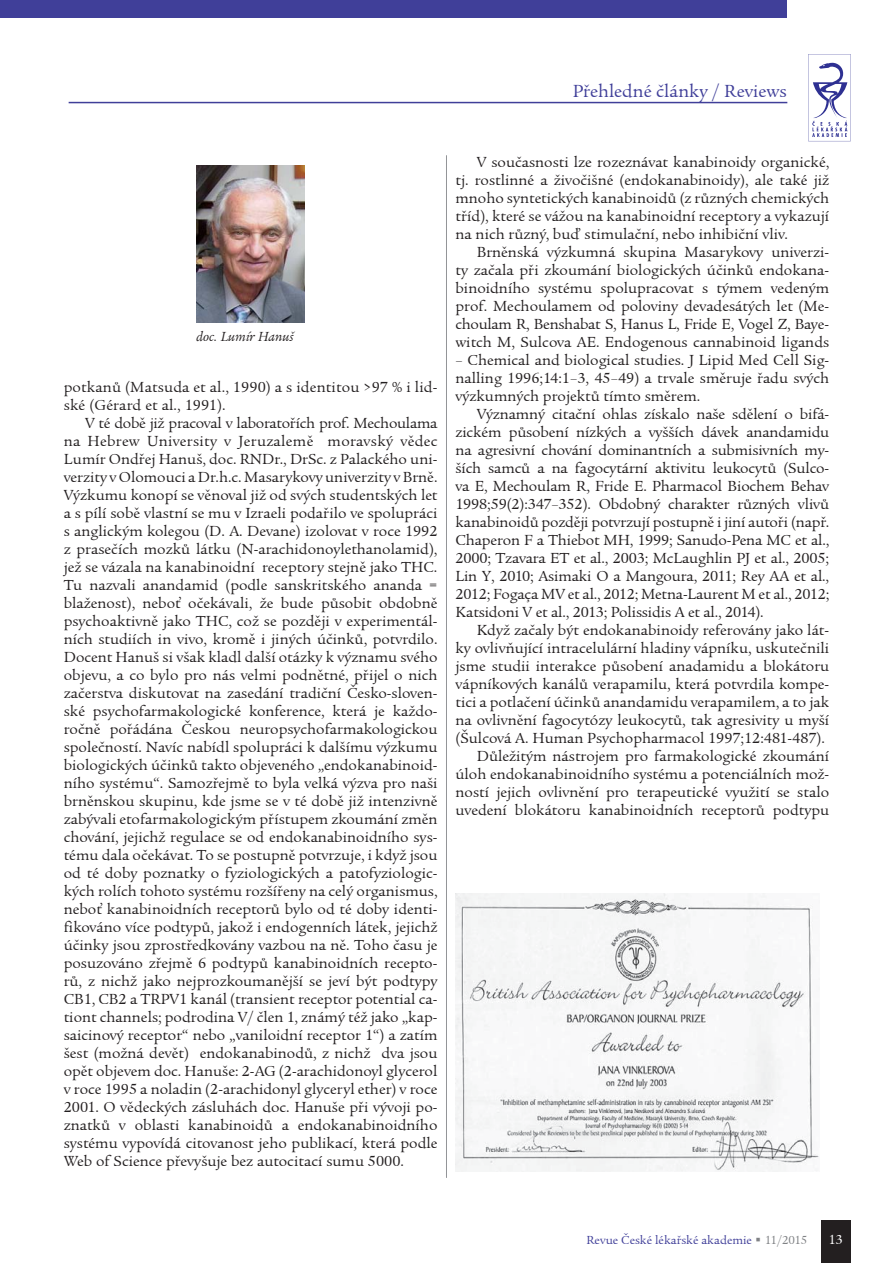
<style>
.page{position:relative;width:893px;height:1263px;background:#fff}
.page>*{position:absolute;margin:0;border:0;box-sizing:border-box;transform-origin:0 0}
.t1{font:18px "Legacy Serif Itc TEE";color:#403f99}
.t2{font:15px/18px "Legacy Serif Itc TEE";color:#231f20;text-align:justify}
.t3{font:italic 13.5px "Legacy Serif Itc TEE";color:#231f20}
.t4{font:13.5px "Legacy Serif Itc TEE";color:#fff}
.t5{font:12px "Legacy Serif Itc TEE";color:#403f99}
.s1{color:#808285}
</style>
<div class="page">
<div style="left:821px;top:1220px;width:29px;height:43px;background:#231f20"></div>
<div style="left:0;top:0;width:787px;height:17px;background:#403f99"></div>
<hr style="left:69px;top:102px;width:718px;height:1px;background:#403f99">
<svg style="left:808px;top:54px;width:43px;height:87px"></svg>
<hr style="left:446px;top:155px;width:1px;height:1023px;background:#939598">
<img style="left:455px;top:894px;width:364px;height:278px">
<img style="left:197px;top:166px;width:108px;height:156px">
<p class="t1" style="left:573px;top:80px;width:215px">Pøehledné èlánky / Reviews</p>
<p class="t3" style="left:197px;top:329px;width:99px">doc. Lumír Hanuš</p>
<p class="t2" style="left:64px;top:378px;width:375px">potkanù (Matsuda et al., 1990) a s identitou &gt;97 % i lid&shy;ské (Gérard et al., 1991).</p>
<p class="t2" style="left:64px;top:414px;width:375px;text-indent:21px">V té dobì již pracoval v laboratoøích prof. Mechoulama na Hebrew University v Jeruzalemì moravský vìdec Lumír Ondøej Hanuš, doc. RNDr., DrSc. z Palackého uni&shy;verzity v Olomouci a Dr.h.c. Masarykovy univerzity v Brnì.<br>Výzkumu konopí se vìnoval již od svých studentských let a s pílí sobì vlastní se mu v Izraeli podaøilo ve spolupráci s anglickým kolegou (D. A. Devane) izolovat v roce 1992 z praseèích mozkù látku (N-arachidonoylethanolamid), jež se vázala na kanabinoidní receptory stejnì jako THC.<br>Tu nazvali anandamid (podle sanskritského ananda = blaženost), neboś oèekávali, že bude pùsobit obdobnì psychoaktivnì jako THC, což se pozdìji v experimentál&shy;ních studiích in vivo, kromì i jiných úèinkù, potvrdilo.<br>Docent Hanuš si však kladl další otázky k významu svého objevu, a co bylo pro nás velmi podnìtné, pøijel o nich zaèerstva diskutovat na zasedání tradièní Èesko-sloven&shy;ské psychofarmakologické konference, která je každo&shy;roènì poøádána Èeskou neuropsychofarmakologickou spoleèností. Navíc nabídl spolupráci k dalšímu výzkumu biologických úèinkù takto objeveného „endokanabinoid&shy;ního systému“. Samozøejmì to byla velká výzva pro naši brnìnskou skupinu, kde jsme se v té dobì již intenzivnì zabývali etofarmakologickým pøístupem zkoumání zmìn chování, jejichž regulace se od endokanabinoidního sys&shy;tému dala oèekávat. To se postupnì potvrzuje, i když jsou od té doby poznatky o fyziologických a patofyziologic&shy;kých rolích tohoto systému rozšíøeny na celý organismus, neboś kanabinoidních receptorù bylo od té doby identi&shy;fikováno více podtypù, jakož i endogenních látek, jejichž úèinky jsou zprostøedkovány vazbou na nì. Toho èasu je posuzováno zøejmì 6 podtypù kanabinoidních recepto&shy;rù, z nichž jako nejprozkoumanìjší se jeví být podtypy CB1, CB2 a TRPV1 kanál (transient receptor potential ca&shy;tiont channels; podrodina V/ èlen 1, známý též jako „kap&shy;saicinový receptor“ nebo „vaniloidní receptor 1“) a zatím šest (možná devìt) endokanabinodù, z nichž dva jsou opìt objevem doc. Hanuše: 2-AG (2-arachidonoyl glycerol v roce 1995 a noladin (2-arachidonyl glyceryl ether) v roce 2001. O vìdeckých zásluhách doc. Hanuše pøi vývoji po&shy;znatkù v oblasti kanabinoidù a endokanabinoidního systému vypovídá citovanost jeho publikací, která podle Web of Science pøevyšuje bez autocitací sumu 5000.</p>
<p class="t2" style="left:455px;top:154px;width:375px;text-indent:21px">V souèasnosti lze rozeznávat kanabinoidy organické, tj. rostlinné a živoèišné (endokanabinoidy), ale také již mnoho syntetických kanabinoidù (z rùzných chemických tøíd), které se vážou na kanabinoidní receptory a vykazují na nich rùzný, buï stimulaèní, nebo inhibièní vliv.</p>
<p class="t2" style="left:455px;top:244px;width:375px;text-indent:21px">Brnìnská výzkumná skupina Masarykovy univerzi&shy;ty zaèala pøi zkoumání biologických úèinkù endokana&shy;binoidního systému spolupracovat s týmem vedeným prof. Mechoulamem od poloviny devadesátých let (Me&shy;choulam R, Benshabat S, Hanus L, Fride E, Vogel Z, Baye&shy;witch M, Sulcova AE. Endogenous cannabinoid ligands</p>
<p class="t2" style="left:455px;top:352px;width:375px">– Chemical and biological studies. J Lipid Med Cell Sig&shy;nalling 1996;14:1–3, 45–49) a trvale smìruje øadu svých výzkumných projektù tímto smìrem.</p>
<p class="t2" style="left:455px;top:406px;width:375px;text-indent:21px">Významný citaèní ohlas získalo naše sdìlení o bifá&shy;zickém pùsobení nízkých a vyšších dávek anandamidu na agresivní chování dominantních a submisivních my&shy;ších samcù a na fagocytární aktivitu leukocytù (Sulco&shy;va E, Mechoulam R, Fride E. Pharmacol Biochem Behav 1998;59(2):347–352). Obdobný charakter rùzných vlivù kanabinoidù pozdìji potvrzují postupnì i jiní autoøi (napø.<br>Chaperon F a Thiebot MH, 1999; Sanudo-Pena MC et al., 2000; Tzavara ET et al., 2003; McLaughlin PJ et al., 2005; Lin Y, 2010; Asimaki O a Mangoura, 2011; Rey AA et al., 2012; Fogaça MV et al., 2012; Metna-Laurent M et al., 2012; Katsidoni V et al., 2013; Polissidis A et al., 2014).</p>
<p class="t2" style="left:455px;top:622px;width:375px;text-align:right">Když zaèaly být endokanabinoidy referovány jako lát-<br>ky ovlivòující intracelulární hladiny vápníku, uskuteènili jsme studii interakce pùsobení anadamidu a blokátoru vápníkových kanálù verapamilu, která potvrdila kompe&shy;tici a potlaèení úèinkù anandamidu verapamilem, a to jak na ovlivnìní fagocytózy leukocytù, tak agresivity u myší (Šulcová A. Human Psychopharmacol 1997;12:481-487).<br>Dùležitým nástrojem pro farmakologické zkoumání úloh endokanabinoidního systému a potenciálních mož&shy;ností jejich ovlivnìní pro terapeutické využití se stalo uvedení blokátoru kanabinoidních receptorù podtypu</p>
<p class="t5" style="left:586px;top:1233px;width:222px">Revue Èeské lékaøské akademie <span class="s1">▪ 11/2015</span></p>
<p class="t4" style="left:828px;top:1231px;width:16px">13</p>
</div>
